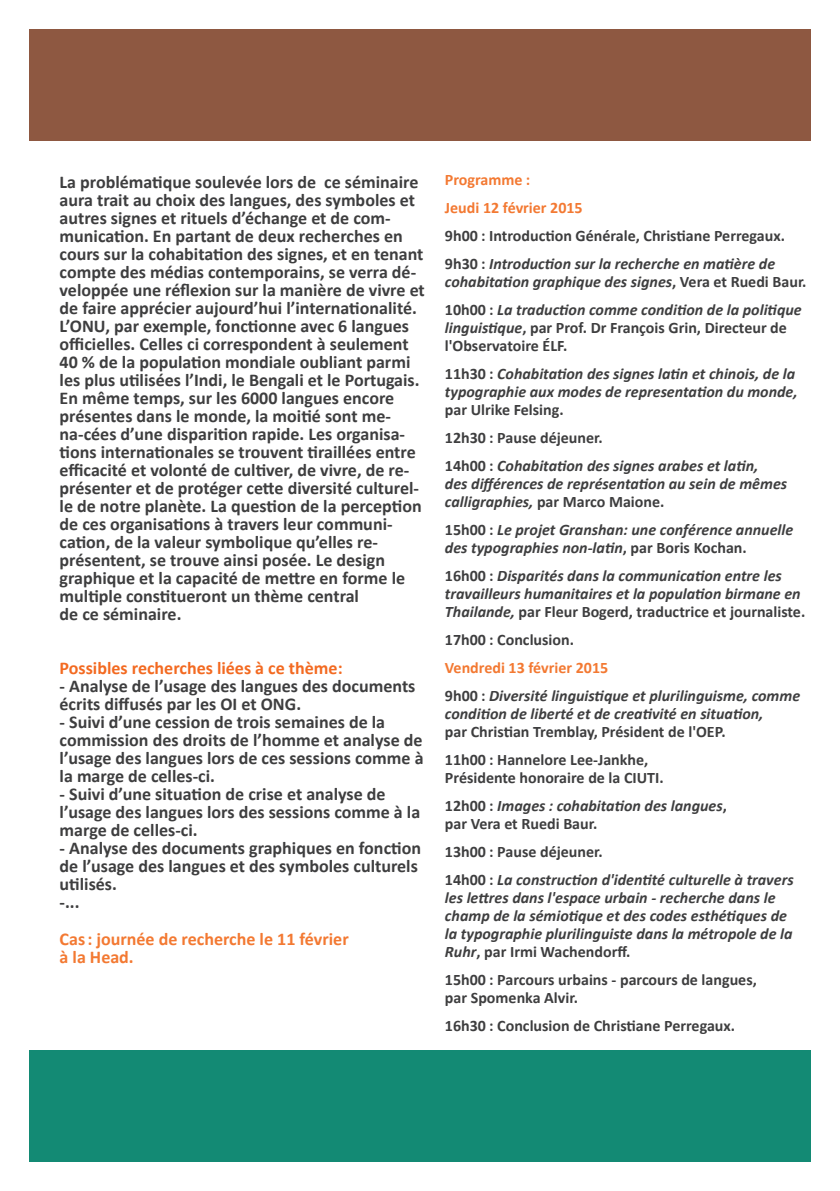
<style>
.page{position:relative;width:840px;height:1191px;background:#fff}
.page>*{position:absolute;margin:0;border:0;box-sizing:border-box;transform-origin:0 0}
.t1{font:700 18px/18px "Calibri";color:#3e3e3f}
.t2{font:700 18px "Calibri";color:#f37932}
.t3{font:700 18px "Calibri";color:#f36a21}
.t4{font:italic 700 16px/18px "Calibri";color:#3e3e3f}
.t5{font:700 16px/18px "Calibri";color:#3e3e3f}
.t6{font:700 16px "Calibri";color:#f37932}
.s1{font-style:normal}
.s2{font-style:italic}
</style>
<div class="page">
<div style="left:29px;top:29px;width:781px;height:111px;background:#8e5841"></div>
<div style="left:29px;top:1049px;width:781px;height:112px;background:#138a74"></div>
<p class="t1" style="left:60px;top:173px;width:366px">La problématique soulevée lors de ce séminaire aura trait au choix des langues, des symboles et autres signes et rituels d’échange et de com&shy;munication. En partant de deux recherches en cours sur la cohabitation des signes, et en tenant compte des médias contemporains, se verra dé&shy;veloppée une réflexion sur la manière de vivre et de faire apprécier aujourd’hui l’internationalité.<br>L’ONU, par exemple, fonctionne avec 6 langues officielles. Celles ci correspondent à seulement 40 % de la population mondiale oubliant parmi les plus utilisées l’Indi, le Bengali et le Portugais.<br>En même temps, sur les 6000 langues encore présentes dans le monde, la moitié sont me&shy;na-cées d’une disparition rapide. Les organisa&shy;tions internationales se trouvent tiraillées entre efficacité et volonté de cultiver, de vivre, de re-</p>
<p class="t1" style="left:60px;top:479px;width:363px">présenter et de protéger cette diversité culturel&shy;le de notre planète. La question de la perception de ces organisations à travers leur communi-</p>
<p class="t1" style="left:60px;top:533px;width:347px">cation, de la valeur symbolique qu’elles re&shy;présentent, se trouve ainsi posée. Le design graphique et la capacité de mettre en forme le multiple constitueront un thème central</p>
<p class="t1" style="left:60px;top:605px;width:123px">de ce séminaire.</p>
<p class="t3" style="left:60px;top:656px;width:284px">Possibles recherches liées à ce thème:</p>
<p class="t1" style="left:60px;top:677px;width:357px">- Analyse de l’usage des langues des documents écrits diffusés par les OI et ONG.</p>
<p class="t1" style="left:60px;top:713px;width:365px">- Suivi d’une cession de trois semaines de la commission des droits de l’homme et analyse de l’usage des langues lors de ces sessions comme à la marge de celles-ci.</p>
<p class="t1" style="left:60px;top:785px;width:362px">- Suivi d’une situation de crise et analyse de l’usage des langues lors des sessions comme à la marge de celles-ci.</p>
<p class="t1" style="left:60px;top:839px;width:363px">- Analyse des documents graphiques en fonction de l’usage des langues et des symboles culturels utilisés.</p>
<p class="t1" style="left:60px;top:893px;width:21px">-...</p>
<p class="t2" style="left:60px;top:927px;width:290px">Cas: journée de recherche le 11 février</p>
<p class="t2" style="left:60px;top:945px;width:76px">à la Head.</p>
<p class="t6" style="left:444px;top:169px;width:87px">Programme :</p>
<p class="t6" style="left:444px;top:197px;width:139px">Jeudi 12 février 2015</p>
<p class="t5" style="left:444px;top:227px;width:341px">9h00 : Introduction Générale, Christiane Perregaux.</p>
<p class="t4" style="left:444px;top:255px;width:363px"><span class="s1">9h30 :</span> Introduction sur la recherche en matière de cohabitation graphique des signes<span class="s1">, Vera et Ruedi Baur.</span></p>
<p class="t5" style="left:444px;top:301px;width:358px">10h00 : <span class="s2">La traduction comme condition de la politique linguistique</span>, par Prof. Dr François Grin, Directeur de l'Observatoire ÉLF.</p>
<p class="t4" style="left:444px;top:365px;width:354px"><span class="s1">11h30 :</span> Cohabitation des signes latin et chinois, de la typographie aux modes de representation du monde, <span class="s1">par Ulrike Felsing.</span></p>
<p class="t5" style="left:444px;top:429px;width:159px">12h30 : Pause déjeuner.</p>
<p class="t4" style="left:444px;top:457px;width:343px"><span class="s1">14h00 :</span> Cohabitation des signes arabes et latin,<br>des différences de représentation au sein de mêmes calligraphies, <span class="s1">par Marco Maione.</span></p>
<p class="t4" style="left:444px;top:521px;width:349px"><span class="s1">15h00 :</span> Le projet Granshan: une conférence annuelle des typographies non-latin<span class="s1">, par Boris Kochan.</span></p>
<p class="t4" style="left:444px;top:567px;width:361px"><span class="s1">16h00 :</span> Disparités dans la communication entre les travailleurs humanitaires et la population birmane en<br>Thailande, <span class="s1">par Fleur Bogerd, traductrice et journaliste.</span></p>
<p class="t5" style="left:444px;top:631px;width:130px">17h00 : Conclusion.</p>
<p class="t6" style="left:444px;top:657px;width:165px">Vendredi 13 février 2015</p>
<p class="t4" style="left:444px;top:687px;width:356px"><span class="s1">9h00 :</span> Diversité linguistique et plurilinguisme, comme condition de liberté et de creativité en situation,<br><span class="s1">par Christian Tremblay, Président de l'OEP.</span></p>
<p class="t5" style="left:444px;top:751px;width:220px">11h00 : Hannelore Lee-Jankhe,<br>Présidente honoraire de la CIUTI.</p>
<p class="t4" style="left:444px;top:797px;width:283px"><span class="s1">12h00 :</span> Images : cohabitation des langues<span class="s1">, par Vera et Ruedi Baur.</span></p>
<p class="t5" style="left:444px;top:843px;width:159px">13h00 : Pause déjeuner.</p>
<p class="t4" style="left:444px;top:871px;width:350px"><span class="s1">14h00 :</span> La construction d'identité culturelle à travers les lettres dans l'espace urbain - recherche dans le champ de la sémiotique et des codes esthétiques de la typographie plurilinguiste dans la métropole de la Ruhr<span class="s1">, par Irmi Wachendorff.</span></p>
<p class="t5" style="left:444px;top:971px;width:313px">15h00 : Parcours urbains - parcours de langues, par Spomenka Alvir.</p>
<p class="t5" style="left:444px;top:1017px;width:291px">16h30 : Conclusion de Christiane Perregaux.</p>
</div>
